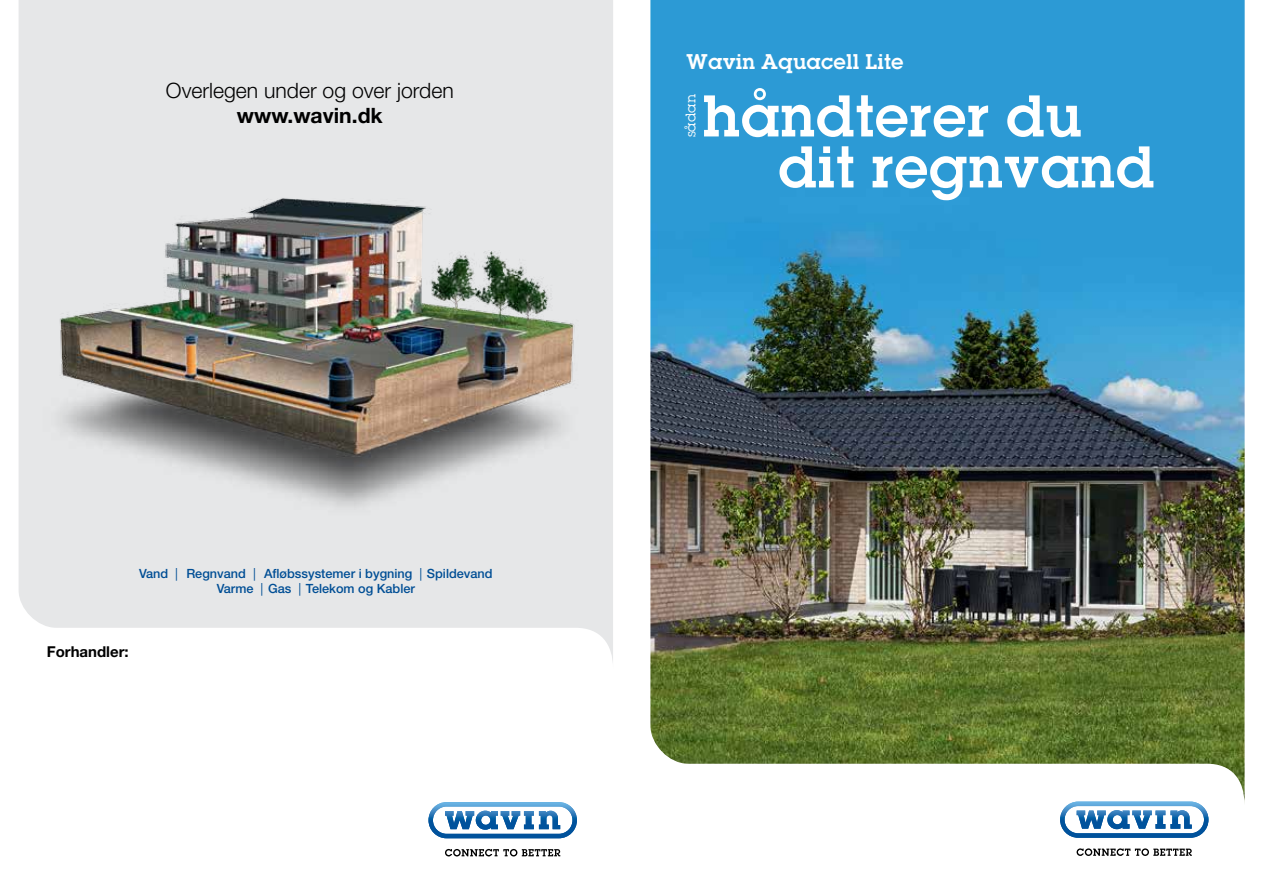
<style>
.page{position:relative;width:1263px;height:893px;background:#fff}
.page>*{position:absolute;margin:0;border:0;box-sizing:border-box;transform-origin:0 0}
.t1{font:52.5px/51px "Lubalin Demi";color:#fff}
.t2{font:300 21.15px "Helvetica Neue";color:#000}
.t3{font:700 21.15px "Helvetica Neue";color:#000}
.t4{font:19.05px "Lubalin Demi";color:#fff}
.t5{font:700 15px "Helvetica Neue";color:#000}
.t6{font:500 12.75px/15.3px "Helvetica Neue";color:#004e95;text-align:center}
.t7{font:12.45px "Lubalin";letter-spacing:-.01em;color:#fff}
.s1{font-weight:400}
</style>
<div class="page">
<img style="left:650px;top:0;width:595px;height:803px">
<svg style="left:1076px;top:848px;width:116px;height:8px"></svg>
<svg style="left:1060px;top:801px;width:148px;height:37px"></svg>
<svg style="left:19px;top:0;width:594px;height:662px;fill:#e6e7e8"></svg>
<img style="left:28px;top:174px;width:554px;height:359px">
<svg style="left:445px;top:849px;width:115px;height:7px"></svg>
<svg style="left:428px;top:802px;width:149px;height:36px"></svg>
<h2 class="t2" style="left:166px;top:77px;width:289px">Overlegen under og over jorden</h2>
<h2 class="t3" style="left:237px;top:103px;width:147px">www.wavin.dk</h2>
<p class="t6" style="left:139px;top:565px;width:355px">Vand <span class="s1">|</span> Regnvand <span class="s1">|</span> Afløbssystemer i bygning <span class="s1">|</span> Spildevand<br>Varme <span class="s1">|</span> Gas <span class="s1">|</span> Telekom og Kabler</p>
<p class="t5" style="left:47px;top:643px;width:83px">Forhandler:</p>
<h3 class="t4" style="left:686px;top:48px;width:219px">Wavin Aquacell Lite</h3>
<p class="t7" style="left:682px;top:137px;width:45px;rotate:-90deg">sådan</p>
<h1 class="t1" style="left:778px;top:90px;width:378px;text-indent:-76px">håndterer du dit regnvand</h1>
</div>
